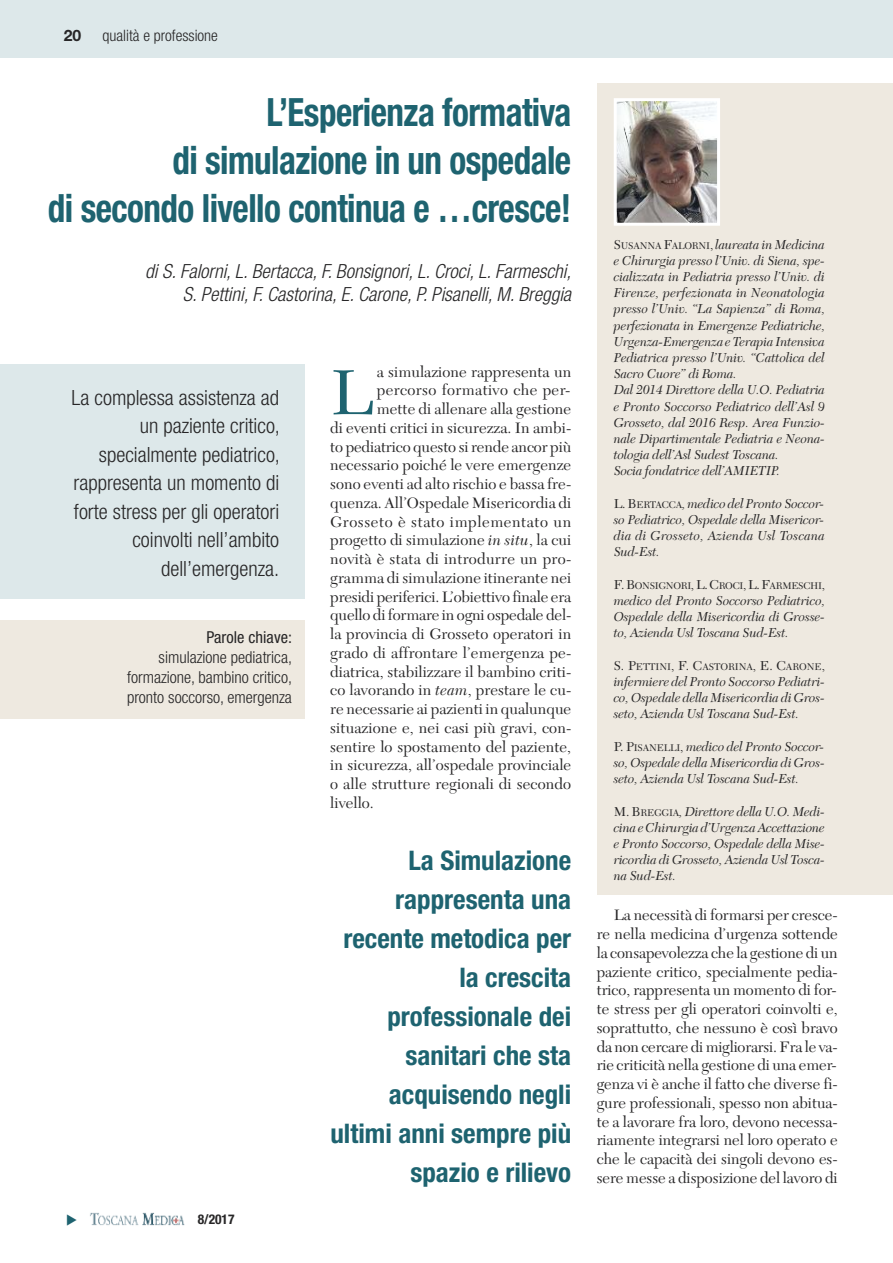
<style>
.page{position:relative;width:893px;height:1263px;background:#fff}
.page>*{position:absolute;margin:0;border:0;box-sizing:border-box;transform-origin:0 0}
.t1{font:66.3px "New Caledonia LT Std";color:#1e6370}
.t2{font:700 condensed 39px/48px "Helvetica Neue LT Std";letter-spacing:-.015em;color:#1e6370;text-align:right;scale:.9 1}
.t3{font:700 condensed 27px/39px "Helvetica Neue LT Std";color:#1e6370;text-align:right}
.t4{font:300 condensed 21px/28.5px "Helvetica Neue LT Std";color:#272627;text-align:right}
.t5{font:italic 300 condensed 19.5px/23.4px "Helvetica Neue LT Std";color:#272627;text-align:right}
.t6{font:300 condensed 16.5px/19.8px "Helvetica Neue LT Std";color:#272627;text-align:justify}
.t7{font:condensed 16.5px "Helvetica Neue LT Std";color:#272627}
.t8{font:15.75px/18.8px "New Caledonia LT Std";letter-spacing:.005em;color:#272627;text-align:justify}
.t9{font:15.75px "New Caledonia LT Std";letter-spacing:.035em;color:#272627}
.t10{font:15.75px "New Caledonia LT Std";letter-spacing:.025em;color:#272627}
.t11{font:300 condensed 15.75px "Helvetica Neue LT Std";color:#272627}
.t12{font:700 15.75px "Helvetica Neue LT Std";color:#272627}
.t13{font:italic 13.5px/16.2px "New Caledonia LT Std";letter-spacing:-.015em;color:#272627;text-align:justify}
.t14{font:700 condensed 13.5px "Helvetica Neue LT Std";color:#272627}
.t15{font:10.2px "New Caledonia LT Std";letter-spacing:-.03em;color:#272627}
.t16{font:10.2px "New Caledonia LT Std";letter-spacing:-.01em;color:#272627}
.s1{font-style:italic}
.s2{font-style:normal}
.s3{font-style:normal;font-size:10.2px}
.s4{font-size:13.5px}
</style>
<div class="page">
<div style="left:0;top:0;width:893px;height:57px;background:#dde8ea"></div>
<img style="left:90px;top:1212px;width:95px;height:14px">
<div style="left:598px;top:84px;width:295px;height:811px;background:#eee9e0"></div>
<img style="left:618px;top:102px;width:98px;height:120px">
<div style="left:614px;top:98px;width:106px;height:128px;border:3px solid #fff"></div>
<div style="left:0;top:364px;width:305px;height:235px;background:#dde8ea"></div>
<div style="left:0;top:620px;width:305px;height:98px;background:#eee9e0"></div>
<p class="t12" style="left:64px;top:30px;width:19px">20</p>
<p class="t11" style="left:103px;top:30px;width:117px">qualità e professione</p>
<h2 class="t2" style="left:48px;top:91px;width:583px">L’Esperienza formativa<br>di simulazione in un ospedale<br>di secondo livello continua e …cresce!</h2>
<p class="t5" style="left:145px;top:261px;width:427px">di S. Falorni, L. Bertacca, F. Bonsignori, L. Croci, L. Farmeschi,<br>S. Pettini, F. Castorina, E. Carone, P. Pisanelli, M. Breggia</p>
<h3 class="t4" style="left:72px;top:385px;width:210px">La complessa assistenza ad un paziente critico, specialmente pediatrico, rappresenta un momento di forte stress per gli operatori coinvolti nell’ambito dell’emergenza.</h3>
<p class="t7" style="left:207px;top:631px;width:87px">Parole chiave:</p>
<p class="t6" style="left:127px;top:649px;width:166px;text-indent:32px">simulazione pediatrica, formazione, bambino critico, pronto soccorso, emergenza</p>
<p class="t14" style="left:198px;top:1215px;width:38px">8/2017</p>
<h1 class="t1" style="left:330px;top:365px;width:45px">L</h1>
<p class="t8" style="left:377px;top:364px;width:196px">a simulazione rappresenta un</p>
<p class="t10" style="left:377px;top:384px;width:195px">percorso formativo che per-</p>
<p class="t8" style="left:377px;top:401px;width:196px">mette di allenare alla gestione</p>
<p class="t8" style="left:330px;top:420px;width:243px">di eventi critici in sicurezza. In ambi-</p>
<p class="t8" style="left:330px;top:439px;width:242px">to pediatrico questo si rende ancor più</p>
<p class="t8" style="left:330px;top:457px;width:242px">necessario poiché le vere emergenze</p>
<p class="t8" style="left:330px;top:476px;width:243px">sono eventi ad alto rischio e bassa fre-</p>
<p class="t8" style="left:330px;top:495px;width:242px">quenza. All’Ospedale Misericordia di</p>
<p class="t9" style="left:330px;top:515px;width:242px">Grosseto è stato implementato un</p>
<p class="t8" style="left:330px;top:532px;width:242px">progetto di simulazione <span class="s1">in situ</span>, la cui</p>
<p class="t8" style="left:330px;top:551px;width:243px">novità è stata di introdurre un pro-</p>
<p class="t8" style="left:330px;top:570px;width:242px">gramma di simulazione itinerante nei</p>
<p class="t8" style="left:330px;top:589px;width:242px">presidi periferici. L’obiettivo finale era</p>
<p class="t8" style="left:330px;top:607px;width:243px">quello di formare in ogni ospedale del-</p>
<p class="t8" style="left:330px;top:626px;width:242px">la provincia di Grosseto operatori in</p>
<p class="t8" style="left:330px;top:645px;width:243px">grado di affrontare l’emergenza pe-</p>
<p class="t8" style="left:330px;top:664px;width:243px">diatrica, stabilizzare il bambino criti-</p>
<p class="t8" style="left:330px;top:682px;width:243px">co lavorando in <span class="s1">team</span>, prestare le cu-</p>
<p class="t8" style="left:330px;top:701px;width:242px">re necessarie ai pazienti in qualunque</p>
<p class="t8" style="left:330px;top:720px;width:243px">situazione e, nei casi più gravi, con-</p>
<p class="t8" style="left:330px;top:739px;width:242px">sentire lo spostamento del paziente,</p>
<p class="t8" style="left:330px;top:757px;width:242px">in sicurezza, all’ospedale provinciale</p>
<p class="t8" style="left:330px;top:776px;width:242px">o alle strutture regionali di secondo</p>
<p class="t8" style="left:330px;top:795px;width:45px">livello.</p>
<h3 class="t3" style="left:330px;top:843px;width:242px">La Simulazione rappresenta una recente metodica per la crescita professionale dei sanitari che sta acquisendo negli ultimi anni sempre più spazio e rilievo</h3>
<p class="t13" style="left:614px;top:237px;width:213px;text-align:left"><span class="s2">S</span><span class="s3">uSANNA</span> <span class="s2">F</span><span class="s3">ALORNI</span><span class="s2">,</span> laureata in Medicina e Chirurgia presso l’Univ. di Siena, spe&shy;cializzata in Pediatria presso l’Univ. di Firenze, perfezionata in Neonatologia presso l’Univ. “La Sapienza” di Roma, perfezionata in Emergenze Pediatriche, Urgenza-Emergenza eTerapia Intensiva Pediatrica presso l’Univ. “Cattolica del Sacro Cuore” di Roma.<br>Dal 2014 Direttore della U.O. Pediatria e Pronto Soccorso Pediatrico dell’Asl 9<br>Grosseto, dal 2016 Resp. Area Funzio&shy;nale Dipartimentale Pediatria e Neona&shy;tologia dell’Asl Sudest Toscana.<br>Socia fondatrice dell’AMIETIP.</p>
<p class="t13" style="left:614px;top:497px;width:213px"><span class="s2">L. b</span><span class="s3">ERTACCA</span>, medico del Pronto Soccor&shy;so Pediatrico, Ospedale della Misericor&shy;dia di Grosseto, Azienda Usl Toscana Sud-Est.</p>
<p class="t15" style="left:614px;top:581px;width:213px"><span class="s4">F. b</span>ONSIGNORI<span class="s4">, L. C</span>ROCI<span class="s4">, L. F</span>ARMESCHI<span class="s4">,</span></p>
<p class="t13" style="left:614px;top:594px;width:213px">medico del Pronto Soccorso Pediatrico, Ospedale della Misericordia di Grosse&shy;to, Azienda Usl Toscana Sud-Est.</p>
<p class="t16" style="left:614px;top:662px;width:213px"><span class="s4">S. P</span>ETTINI<span class="s4">, F. C</span>ASTORINA<span class="s4">, E. C</span>ARONE<span class="s4">,</span></p>
<p class="t13" style="left:614px;top:675px;width:213px">infermiere del Pronto Soccorso Pediatri&shy;co, Ospedale della Misericordia di Gros&shy;seto, Azienda Usl Toscana Sud-Est.</p>
<p class="t13" style="left:614px;top:740px;width:213px"><span class="s2">P. P</span><span class="s3">ISANELLI</span><span class="s2">,</span> medico del Pronto Soccor&shy;so, Ospedale della Misericordia di Gros&shy;seto, Azienda Usl Toscana Sud-Est.</p>
<p class="t13" style="left:614px;top:804px;width:213px"><span class="s2">M. b</span><span class="s3">REGGIA</span>, Direttore della U.O. Medi&shy;cina eChirurgiad’UrgenzaAccettazione e Pronto Soccorso, Ospedale della Mise&shy;ricordia di Grosseto, Azienda Usl Tosca&shy;na Sud-Est.</p>
<p class="t8" style="left:597px;top:907px;width:242px;text-indent:17px">La necessità di formarsi per cresce&shy;re nella medicina d’urgenza sottende la consapevolezza che la gestione di un paziente critico, specialmente pedia&shy;trico, rappresenta un momento di for&shy;te stress per gli operatori coinvolti e, soprattutto, che nessuno è così bravo da non cercare di migliorarsi. Fra le va&shy;rie criticità nella gestione di una emer&shy;genza vi è anche il fatto che diverse fi&shy;gure professionali, spesso non abitua&shy;te a lavorare fra loro, devono necessa&shy;riamente integrarsi nel loro operato e che le capacità dei singoli devono es&shy;sere messe a disposizione del lavoro di</p>
</div>
